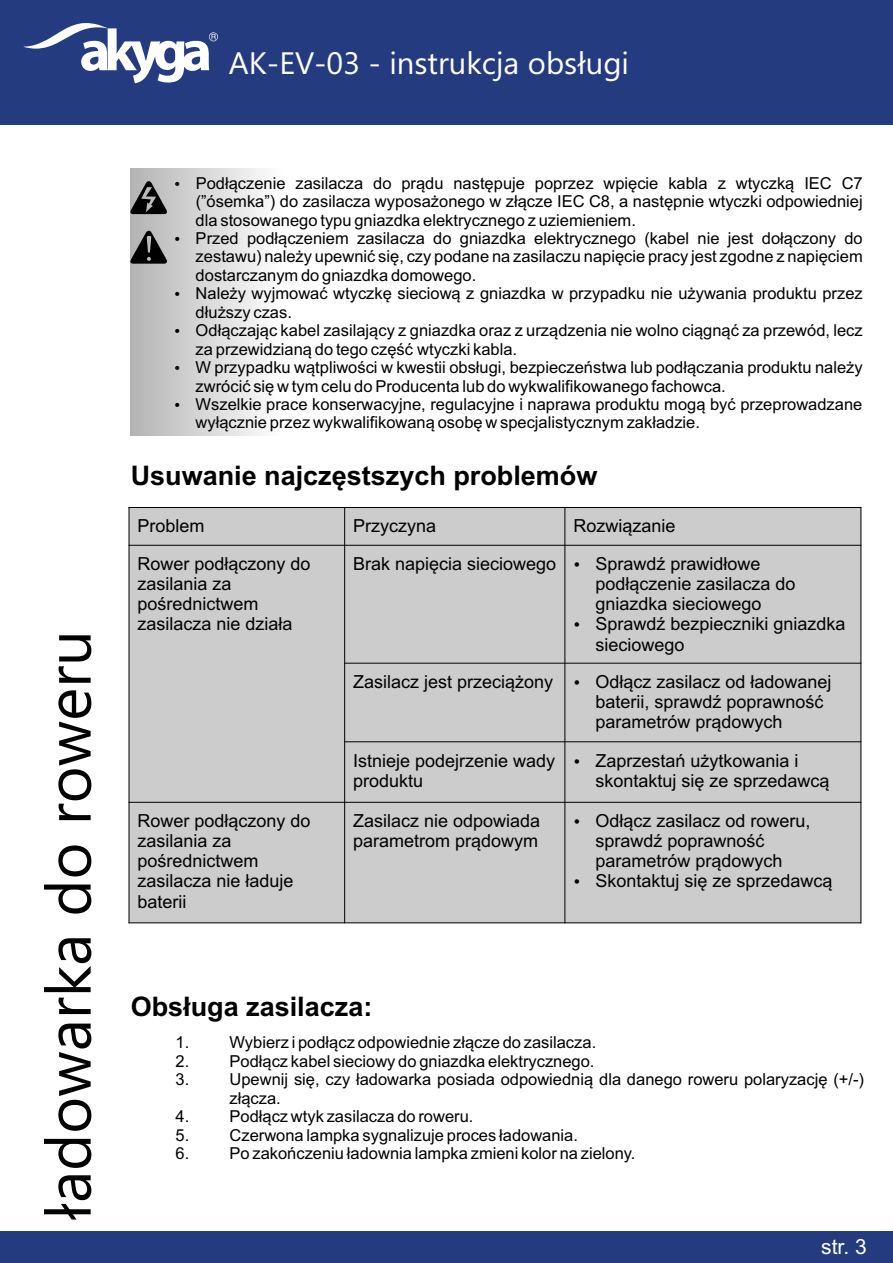
<style>
.page{position:relative;width:893px;height:1263px;background:#fff}
.page>*{position:absolute;margin:0;border:0;box-sizing:border-box;transform-origin:0 0}
.t1{font:63px "Ebrima";color:#030303}
.t2{font:31.05px "Ebrima";color:#fff}
.t3{font:700 27px "Arial";color:#000}
.t4{font:21px "Arial";color:#fff}
.t5{font:18px/20.1px "Arial";color:#000}
.t6{font:16.5px/18.5px "Arial";color:#000}
</style>
<div class="page">
<div style="left:0;top:0;width:893px;height:124px;background:#243b80"></div>
<svg style="left:23px;top:23px;width:195px;height:60px"></svg>
<div style="left:0;top:1231px;width:893px;height:31px;background:#243b80"></div>
<div style="left:130px;top:168px;width:152px;height:268px;background:linear-gradient(to right,#b3b3b3,#fefefe)"></div>
<svg style="left:130px;top:231px;width:37px;height:33px"></svg>
<svg style="left:130px;top:181px;width:37px;height:33px"></svg>
<div style="left:129px;top:507px;width:732px;height:416px;background:#ccc"></div>
<hr style="left:129px;top:507px;width:1px;height:416px;background:#000">
<hr style="left:344px;top:507px;width:1px;height:416px;background:#000">
<hr style="left:564px;top:507px;width:1px;height:416px;background:#000">
<hr style="left:860px;top:507px;width:1px;height:416px;background:#000">
<hr style="left:129px;top:922px;width:732px;height:1px;background:#000">
<hr style="left:129px;top:802px;width:732px;height:1px;background:#000">
<hr style="left:344px;top:741px;width:517px;height:1px;background:#000">
<hr style="left:344px;top:663px;width:517px;height:1px;background:#000">
<hr style="left:129px;top:545px;width:732px;height:1px;background:#000">
<hr style="left:129px;top:507px;width:732px;height:1px;background:#000">
<svg style="left:175px;top:182px;width:4px;height:4px"></svg>
<svg style="left:175px;top:237px;width:4px;height:4px"></svg>
<svg style="left:175px;top:292px;width:4px;height:4px"></svg>
<svg style="left:175px;top:329px;width:4px;height:4px"></svg>
<svg style="left:175px;top:366px;width:4px;height:4px"></svg>
<svg style="left:175px;top:403px;width:4px;height:4px"></svg>
<h1 class="t1" style="left:45px;top:1220px;width:591px;rotate:-90deg">ładowarka do roweru</h1>
<h2 class="t2" style="left:229px;top:51px;width:402px">AK-EV-03 - instrukcja obsługi</h2>
<p class="t6" style="left:196px;top:175px;width:669px">Podłączenie zasilacza do prądu następuje poprzez wpięcie kabla z wtyczką IEC C7 (”ósemka”) do zasilacza wyposażonego w złącze IEC C8, a następnie wtyczki odpowiedniej dla stosowanego typu gniazdka elektrycznego z uziemieniem.<br>Przed podłączeniem zasilacza do gniazdka elektrycznego (kabel nie jest dołączony do zestawu) należy upewnić się, czy podane na zasilaczu napięcie pracy jest zgodne z napięciem dostarczanym do gniazdka domowego.<br>Należy wyjmować wtyczkę sieciową z gniazdka w przypadku nie używania produktu przez dłuższy czas.<br>Odłączając kabel zasilający z gniazdka oraz z urządzenia nie wolno ciągnąć za przewód, lecz za przewidzianą do tego część wtyczki kabla.<br>W przypadku wątpliwości w kwestii obsługi, bezpieczeństwa lub podłączania produktu należy zwrócić się w tym celu do Producenta lub do wykwalifikowanego fachowca.<br>Wszelkie prace konserwacyjne, regulacyjne i naprawa produktu mogą być przeprowadzane wyłącznie przez wykwalifikowaną osobę w specjalistycznym zakładzie.</p>
<h3 class="t3" style="left:131px;top:465px;width:468px">Usuwanie najczęstszych problemów</h3>
<p class="t5" style="left:137px;top:518px;width:69px">Problem</p>
<p class="t5" style="left:353px;top:518px;width:85px">Przyczyna</p>
<p class="t5" style="left:573px;top:518px;width:104px">Rozwiązanie</p>
<p class="t5" style="left:137px;top:555px;width:175px">Rower podłączony do zasilania za pośrednictwem zasilacza nie działa</p>
<p class="t5" style="left:353px;top:555px;width:205px">Brak napięcia sieciowego</p>
<p class="t5" style="left:595px;top:555px;width:252px">Sprawdź prawidłowe podłączenie zasilacza do gniazdka sieciowego<br>Sprawdź bezpieczniki gniazdka sieciowego</p>
<p class="t5" style="left:353px;top:673px;width:202px">Zasilacz jest przeciążony</p>
<p class="t5" style="left:595px;top:673px;width:238px">Odłącz zasilacz od ładowanej baterii, sprawdź poprawność parametrów prądowych</p>
<p class="t5" style="left:353px;top:752px;width:204px">Istnieje podejrzenie wady produktu</p>
<p class="t5" style="left:595px;top:752px;width:236px">Zaprzestań użytkowania i skontaktuj się ze sprzedawcą</p>
<p class="t5" style="left:137px;top:812px;width:175px">Rower podłączony do zasilania za pośrednictwem zasilacza nie ładuje baterii</p>
<p class="t5" style="left:353px;top:812px;width:189px">Zasilacz nie odpowiada parametrom prądowym</p>
<p class="t5" style="left:595px;top:812px;width:239px">Odłącz zasilacz od roweru, sprawdź poprawność parametrów prądowych<br>Skontaktuj się ze sprzedawcą</p>
<h3 class="t3" style="left:131px;top:996px;width:243px">Obsługa zasilacza:</h3>
<p class="t6" style="left:176px;top:1035px;width:15px">1.</p>
<p class="t6" style="left:230px;top:1035px;width:368px">Wybierz i podłącz odpowiednie złącze do zasilacza.</p>
<p class="t6" style="left:176px;top:1053px;width:15px">2.</p>
<p class="t6" style="left:230px;top:1053px;width:367px">Podłącz kabel sieciowy do gniazdka elektrycznego.</p>
<p class="t6" style="left:176px;top:1072px;width:15px">3.</p>
<p class="t6" style="left:229px;top:1072px;width:636px">Upewnij się, czy ładowarka posiada odpowiednią dla danego roweru polaryzację (+/-) złącza.</p>
<p class="t6" style="left:175px;top:1108px;width:15px">4.</p>
<p class="t6" style="left:229px;top:1108px;width:245px">Podłącz wtyk zasilacza do roweru.</p>
<p class="t6" style="left:175px;top:1127px;width:15px">5.</p>
<p class="t6" style="left:229px;top:1127px;width:350px">Czerwona lampka sygnalizuje proces ładowania.</p>
<p class="t6" style="left:175px;top:1145px;width:15px">6.</p>
<p class="t6" style="left:229px;top:1145px;width:407px">Po zakończeniu ładownia lampka zmieni kolor na zielony.</p>
<p class="t4" style="left:821px;top:1239px;width:47px">str. 3</p>
</div>
